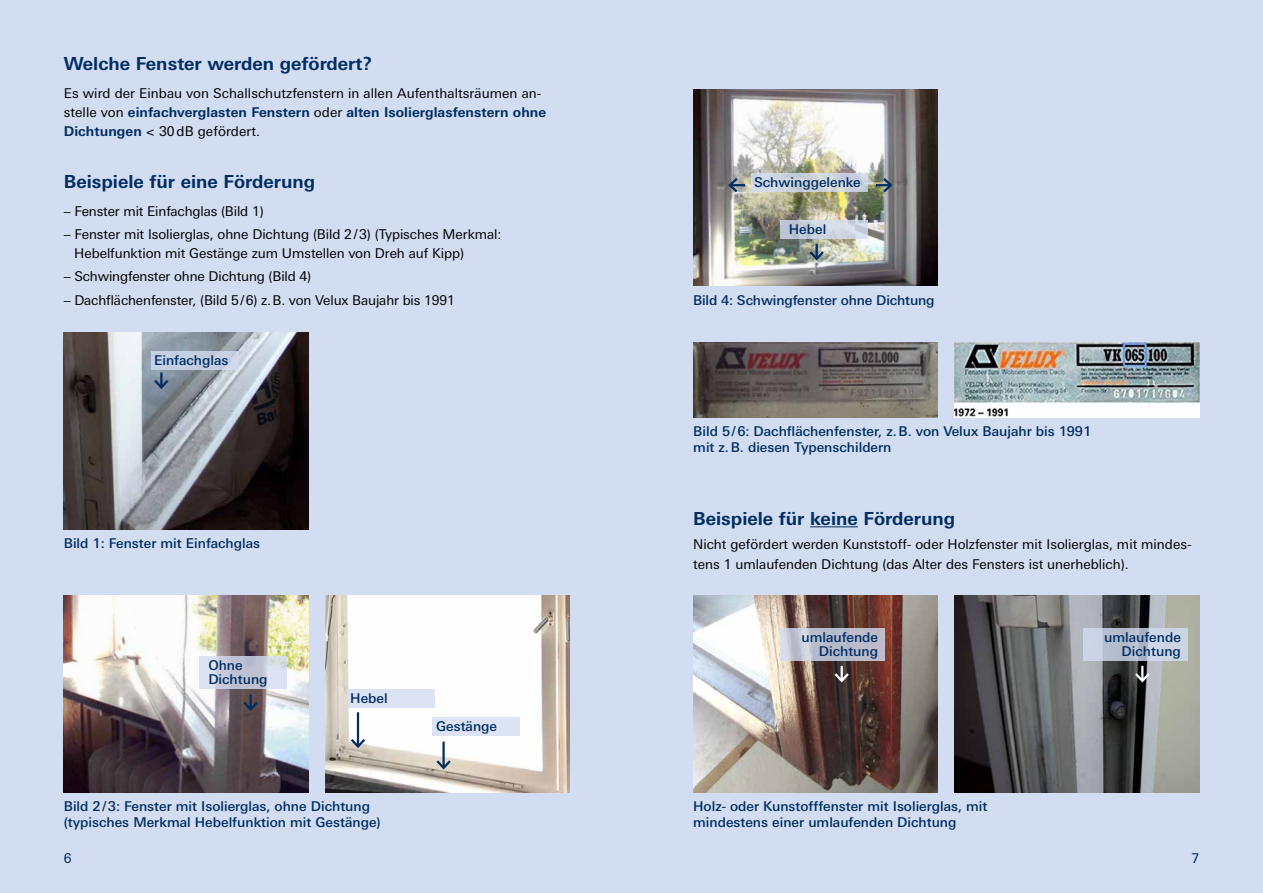
<style>
.page{position:relative;width:1263px;height:893px;background:#d3ddf2}
.page>*{position:absolute;margin:0;border:0;box-sizing:border-box;transform-origin:0 0}
.t1{font:700 18px "LT Univers Basic";color:#002d62}
.t2{font:13.5px/18.8px "LT Univers Basic";letter-spacing:-.005em;color:#000}
.t3{font:500 13.5px/16.4px "LT Univers Basic";color:#002d62}
.t4{font:13.5px "LT Univers Basic";color:#002d62}
.s1{font-weight:700;color:#002d62}
</style>
<div class="page">
<img style="left:64px;top:333px;width:244px;height:197px">
<hr style="left:810px;top:526px;width:48px;height:1px;background:#002d62">
<img style="left:955px;top:595px;width:244px;height:197px">
<img style="left:693px;top:595px;width:245px;height:197px">
<img style="left:693px;top:342px;width:245px;height:75px">
<img style="left:955px;top:342px;width:244px;height:75px">
<img style="left:693px;top:89px;width:245px;height:197px">
<svg style="left:750px;top:174px;width:117px;height:18px;fill:#ced5dd"></svg>
<svg style="left:780px;top:220px;width:87px;height:19px"></svg>
<hr style="left:815px;top:244px;width:3px;height:15px;background:#002d62">
<svg style="left:807px;top:249px;width:19px;height:13px"></svg>
<svg style="left:876px;top:176px;width:18px;height:19px"></svg>
<svg style="left:726px;top:176px;width:19px;height:19px"></svg>
<img style="left:64px;top:595px;width:244px;height:197px">
<img style="left:325px;top:595px;width:245px;height:197px">
<div style="left:151px;top:352px;width:87px;height:18px;background:#c4d0e3"></div>
<div style="left:347px;top:689px;width:87px;height:19px;background:#dbe3f4"></div>
<div style="left:433px;top:717px;width:87px;height:19px;background:#dbe3f4"></div>
<svg style="left:200px;top:656px;width:87px;height:33px"></svg>
<svg style="left:780px;top:628px;width:104px;height:33px;background:#bdc0cf"></svg>
<svg style="left:1083px;top:628px;width:104px;height:33px;fill:#cbd4e2"></svg>
<svg style="left:152px;top:372px;width:19px;height:19px"></svg>
<hr style="left:249px;top:694px;width:3px;height:15px;background:#002d62">
<svg style="left:241px;top:699px;width:19px;height:14px"></svg>
<hr style="left:840px;top:666px;width:3px;height:15px;background:#fff">
<svg style="left:832px;top:671px;width:19px;height:13px"></svg>
<svg style="left:1133px;top:666px;width:19px;height:18px"></svg>
<hr style="left:442px;top:742px;width:3px;height:26px;background:#002d62">
<svg style="left:434px;top:758px;width:19px;height:13px"></svg>
<hr style="left:357px;top:712px;width:2px;height:34px;background:#002d62">
<svg style="left:348px;top:736px;width:19px;height:14px"></svg>
<hr style="left:1262px;top:848px;width:1px;height:45px;background:#002d62">
<h1 class="t1" style="left:64px;top:53px;width:310px">Welche Fenster werden gefördert?</h1>
<p class="t2" style="left:64px;top:84px;width:484px">Es wird der Einbau von Schallschutzfenstern in allen Aufenthaltsräumen an&shy;stelle von <span class="s1">einfachverglasten Fenstern</span> oder <span class="s1">alten Isolierglasfenstern ohne<br>Dichtungen</span> &lt; 30dB gefördert.</p>
<h1 class="t1" style="left:64px;top:170px;width:253px">Beispiele für eine Förderung</h1>
<p class="t2" style="left:64px;top:201px;width:201px">– Fenster mit Einfachglas (Bild 1)</p>
<p class="t2" style="left:74px;top:225px;width:429px;text-indent:-11px">– Fenster mit Isolierglas, ohne Dichtung (Bild 2/3) (Typisches Merkmal:<br>Hebelfunktion mit Gestänge zum Umstellen von Dreh auf Kipp)</p>
<p class="t2" style="left:64px;top:267px;width:249px">– Schwingfenster ohne Dichtung (Bild 4)</p>
<p class="t2" style="left:64px;top:291px;width:393px">– Dachflächenfenster, (Bild 5/6) z.B. von Velux Baujahr bis 1991</p>
<p class="t3" style="left:154px;top:352px;width:76px">Einfachglas</p>
<p class="t3" style="left:64px;top:535px;width:198px">Bild 1: Fenster mit Einfachglas</p>
<p class="t3" style="left:208px;top:659px;width:61px;line-height:14px">Ohne<br>Dichtung</p>
<p class="t3" style="left:350px;top:690px;width:39px">Hebel</p>
<p class="t3" style="left:64px;top:798px;width:318px">Bild 2/3: Fenster mit Isolierglas, ohne Dichtung (typisches Merkmal Hebelfunktion mit Gestänge)</p>
<p class="t3" style="left:436px;top:718px;width:63px">Gestänge</p>
<p class="t3" style="left:754px;top:174px;width:108px">Schwinggelenke</p>
<p class="t3" style="left:789px;top:221px;width:39px">Hebel</p>
<p class="t3" style="left:693px;top:292px;width:243px">Bild 4: Schwingfenster ohne Dichtung</p>
<p class="t3" style="left:693px;top:423px;width:399px">Bild 5/6: Dachflächenfenster, z.B. von Velux Baujahr bis 1991 mit z.B. diesen Typenschildern</p>
<h1 class="t1" style="left:693px;top:508px;width:263px">Beispiele für keine Förderung</h1>
<p class="t2" style="left:693px;top:535px;width:500px;line-height:19.5px">Nicht gefördert werden Kunststoff- oder Holzfenster mit Isolierglas, mit mindes&shy;tens 1 umlaufenden Dichtung (das Alter des Fensters ist unerheblich).</p>
<p class="t3" style="left:801px;top:630px;width:78px;line-height:14px;text-align:right">umlaufende<br>Dichtung</p>
<p class="t3" style="left:1104px;top:630px;width:78px;line-height:14px;text-align:right">umlaufende<br>Dichtung</p>
<p class="t3" style="left:693px;top:798px;width:296px">Holz- oder Kunstofffenster mit Isolierglas, mit mindestens einer umlaufenden Dichtung</p>
<p class="t4" style="left:64px;top:850px;width:9px">6</p>
<p class="t4" style="left:1191px;top:850px;width:9px">7</p>
</div>
